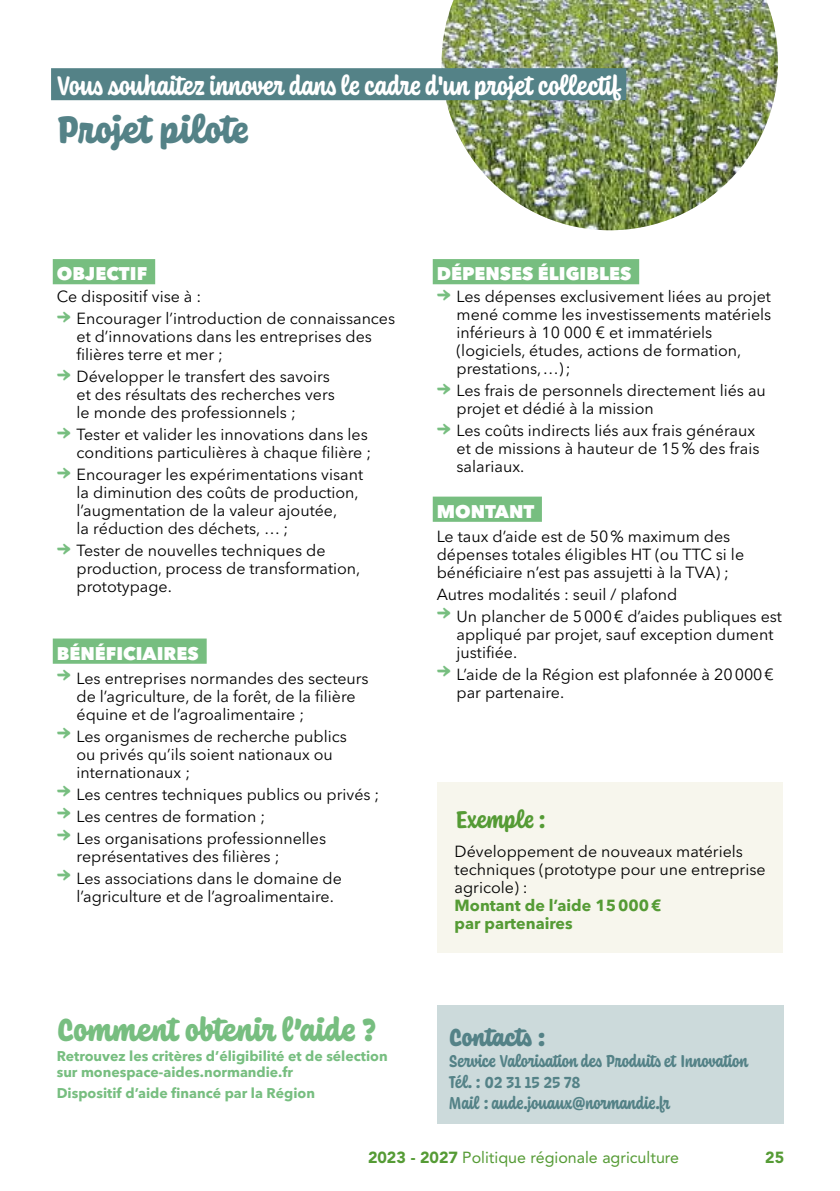
<style>
.page{position:relative;width:840px;height:1191px;background:#fff}
.page>*{position:absolute;margin:0;border:0;box-sizing:border-box;transform-origin:0 0}
.t1{font:900 40px "Coniferous";letter-spacing:.015em;color:#548287}
.t2{font:900 33.6px "Coniferous";letter-spacing:.03em;color:#77be80}
.t3{font:700 28px "Coniferous";letter-spacing:.025em;color:#fff}
.t4{font:900 26px "Coniferous";color:#548287}
.t5{font:700 25.4px "Coniferous";letter-spacing:.015em;color:#559b35}
.t6{font:800 18.2px "Avenir Next Cyr";color:#fff}
.t7{font:700 18px/20.8px "Coniferous";letter-spacing:.02em;color:#548287}
.t8{font:16px/18px "Avenir Next Cyr";color:#000}
.t9{font:16px "Avenir LT Std";color:#559b35}
.t10{font:700 16px/18px "Avenir Next Cyr";color:#559b35}
.t11{font:900 16px "Avenir LT Std";color:#559b35}
.t12{font:700 14px/16px "Avenir Next Cyr";color:#77be80}
.s1{font-family:"Coniferous";font-weight:700;font-size:28px;color:#77be80}
.s2{font-weight:900}
</style>
<div class="page">
<img style="left:441px;top:0;width:336px;height:230px">
<div style="left:51px;top:68px;width:575px;height:32px;background:#548287"></div>
<div style="left:53px;top:259px;width:102px;height:25px;background:#77be80"></div>
<div style="left:53px;top:638px;width:153px;height:26px;background:#77be80"></div>
<div style="left:432px;top:259px;width:206px;height:25px;background:#77be80"></div>
<div style="left:432px;top:496px;width:109px;height:26px;background:#77be80"></div>
<div style="left:437px;top:782px;width:345px;height:170px;background:#f7f5ec"></div>
<div style="left:437px;top:1005px;width:345px;height:119px;background:#ccdadb"></div>
<h3 class="t3" style="left:57px;top:66px;width:565px">Vous souhaitez innover dans le cadre d'un projet collectif</h3>
<h1 class="t1" style="left:57px;top:102px;width:193px">Projet pilote</h1>
<p class="t6" style="left:57px;top:263px;width:92px">OBJECTIF</p>
<p class="t8" style="left:57px;top:288px;width:146px">Ce dispositif vise à :</p>
<p class="t8" style="left:76px;top:310px;width:320px;text-indent:-20px"><span class="s1">→</span> Encourager l’introduction de connaissances et d’innovations dans les entreprises des filières terre et mer ;</p>
<p class="t8" style="left:76px;top:368px;width:260px;text-indent:-20px"><span class="s1">→</span> Développer le transfert des savoirs et des résultats des recherches vers le monde des professionnels ;</p>
<p class="t8" style="left:57px;top:426px;width:316px;text-align:right"><span class="s1">→</span> Tester et valider les innovations dans les conditions particulières à chaque filière ;</p>
<p class="t8" style="left:76px;top:465px;width:288px;text-indent:-20px"><span class="s1">→</span> Encourager les expérimentations visant la diminution des coûts de production, l’augmentation de la valeur ajoutée,<br>la réduction des déchets, … ;</p>
<p class="t8" style="left:76px;top:541px;width:285px;text-indent:-20px"><span class="s1">→</span> Tester de nouvelles techniques de production, process de transformation, prototypage.</p>
<p class="t6" style="left:57px;top:642px;width:143px">BÉNÉFICIAIRES</p>
<p class="t8" style="left:76px;top:669px;width:293px;text-indent:-20px"><span class="s1">→</span> Les entreprises normandes des secteurs de l’agriculture, de la forêt, de la filière équine et de l’agroalimentaire ;</p>
<p class="t8" style="left:76px;top:727px;width:271px;text-indent:-20px"><span class="s1">→</span> Les organismes de recherche publics ou privés qu’ils soient nationaux ou internationaux ;</p>
<p class="t8" style="left:57px;top:785px;width:324px"><span class="s1">→</span> Les centres techniques publics ou privés ;</p>
<p class="t8" style="left:57px;top:807px;width:210px"><span class="s1">→</span> Les centres de formation ;</p>
<p class="t8" style="left:76px;top:829px;width:251px;text-indent:-20px"><span class="s1">→</span> Les organisations professionnelles représentatives des filières ;</p>
<p class="t8" style="left:76px;top:869px;width:267px;text-indent:-20px"><span class="s1">→</span> Les associations dans le domaine de l’agriculture et de l’agroalimentaire.</p>
<h2 class="t2" style="left:57px;top:1005px;width:321px">Comment obtenir l’aide ?</h2>
<p class="t12" style="left:57px;top:1047px;width:332px">Retrouvez les critères d’éligibilité et de sélection sur monespace-aides.normandie.fr</p>
<p class="t12" style="left:57px;top:1085px;width:259px">Dispositif d’aide financé par la Région</p>
<p class="t6" style="left:436px;top:263px;width:196px">DÉPENSES ÉLIGIBLES</p>
<p class="t8" style="left:456px;top:288px;width:316px;text-indent:-20px"><span class="s1">→</span> Les dépenses exclusivement liées au projet mené comme les investissements matériels inférieurs à 10 000 € et immatériels (logiciels, études, actions de formation, prestations,…);</p>
<p class="t8" style="left:456px;top:382px;width:311px;text-indent:-20px"><span class="s1">→</span> Les frais de personnels directement liés au projet et dédié à la mission</p>
<p class="t8" style="left:456px;top:422px;width:304px;text-indent:-20px"><span class="s1">→</span> Les coûts indirects liés aux frais généraux et de missions à hauteur de 15% des frais salariaux.</p>
<p class="t6" style="left:436px;top:500px;width:99px">MONTANT</p>
<p class="t8" style="left:436px;top:527px;width:309px">Le taux d’aide est de 50% maximum des dépenses totales éligibles HT (ou TTC si le bénéficiaire n’est pas assujetti à la TVA) ;</p>
<p class="t8" style="left:436px;top:585px;width:242px">Autres modalités : seuil / plafond</p>
<p class="t8" style="left:456px;top:607px;width:327px;text-indent:-20px"><span class="s1">→</span> Un plancher de 5000€ d’aides publiques est appliqué par projet, sauf exception dument justifiée.</p>
<p class="t8" style="left:456px;top:665px;width:319px;text-indent:-20px"><span class="s1">→</span> L’aide de la Région est plafonnée à 20000€ par partenaire.</p>
<h3 class="t5" style="left:455px;top:801px;width:91px">Exemple :</h3>
<p class="t8" style="left:454px;top:842px;width:312px">Développement de nouveaux matériels techniques (prototype pour une entreprise agricole) :</p>
<p class="t10" style="left:454px;top:896px;width:208px">Montant de l’aide 15000€ par partenaires</p>
<h3 class="t4" style="left:448px;top:1019px;width:98px">Contacts :</h3>
<p class="t7" style="left:448px;top:1049px;width:300px">Service Valorisation des Produits et Innovation<br>Tél. : 02 31 15 25 78<br>Mail : aude.jouaux@normandie.fr</p>
<p class="t9" style="left:368px;top:1147px;width:312px"><span class="s2">2023 - 2027</span> Politique régionale agriculture</p>
<p class="t11" style="left:764px;top:1147px;width:20px">25</p>
</div>
